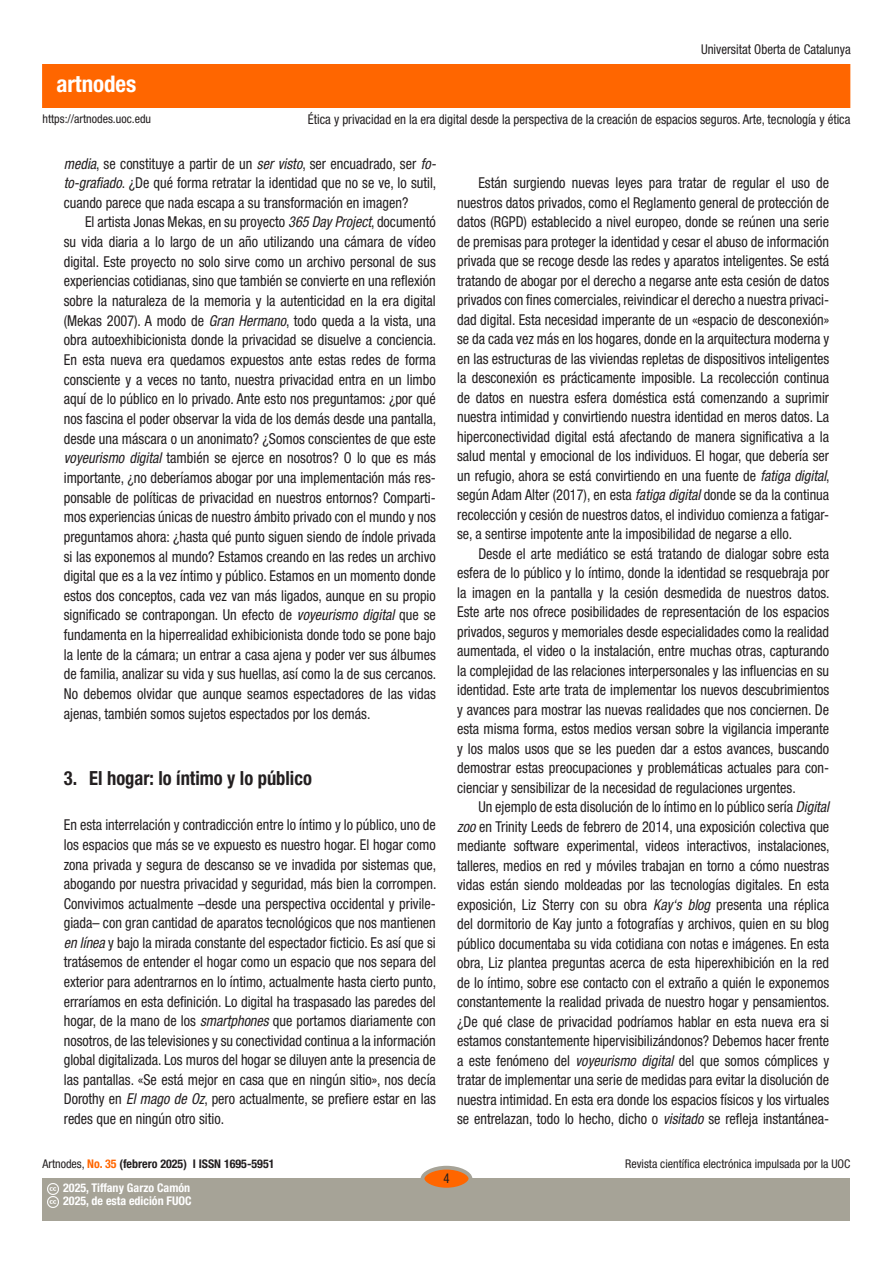
<style>
.page{position:relative;width:893px;height:1263px;background:#fff}
.page>*{position:absolute;margin:0;border:0;box-sizing:border-box;transform-origin:0 0}
.t1{font:700 condensed 22.95px "Helvetica Neue LT Std";color:#fff}
._03_apartat_1{font:700 condensed 19.5px "Helvetica Neue LT Std";color:#231f20;scale:.95 1}
._02_texto_base{font:condensed 15px/19.5px "Helvetica Neue LT Std";color:#231f20;text-align:justify;scale:.95 1}
._02_texto_base_1{font:condensed 15px/19.5px "Helvetica Neue LT Std";color:#231f20;text-align:justify;scale:.95 1}
.t2{font:condensed 13.5px "Helvetica Neue LT Std";color:#231f20;scale:.95 1}
.t3{font:condensed 12px "Helvetica Neue LT Std";color:#231f20}
.t4{font:700 condensed 12px/13.5px "Helvetica Neue LT Std";color:#fff}
.t5{font:700 condensed 12px "Helvetica Neue LT Std";color:#231f20}
.s1{font-style:italic}
.s2{font-weight:400}
.s3{color:#f60}
</style>
<div class="page">
<div style="left:43px;top:65px;width:807px;height:42px;background:#f60"></div>
<div style="left:43px;top:1178px;width:807px;height:42px;background:#a6a397"></div>
<div style="left:422px;top:1168px;width:48px;height:21px;background:#f60;border-radius:50%"></div>
<div style="left:421px;top:1166px;width:51px;height:25px;border:4px solid #a6a397;border-radius:50%"></div>
<svg style="left:47px;top:1183px;width:11px;height:25px"></svg>
<h1 class="t1" style="left:56px;top:69px;width:81px">artnodes</h1>
<p class="t2" style="left:701px;top:42px;width:159px">Universitat Oberta de Catalunya</p>
<p class="t2" style="left:308px;top:112px;width:573px">Ética y privacidad en la era digital desde la perspectiva de la creación de espacios seguros. Arte, tecnología y ética</p>
<p class="_02_texto_base" style="left:64px;top:154px;width:394px"><span class="s1">media</span>, se constituye a partir de un <span class="s1">ser visto</span>, ser encuadrado, ser <span class="s1">fo&shy;to-grafiado</span>. ¿De qué forma retratar la identidad que no se ve, lo sutil, cuando parece que nada escapa a su transformación en imagen?</p>
<p class="_02_texto_base" style="left:64px;top:212px;width:394px;text-indent:21px">El artista Jonas Mekas, en su proyecto <span class="s1">365 Day Project</span>, documentó su vida diaria a lo largo de un año utilizando una cámara de vídeo digital. Este proyecto no solo sirve como un archivo personal de sus experiencias cotidianas, sino que también se convierte en una reflexión sobre la naturaleza de la memoria y la autenticidad en la era digital (Mekas 2007). A modo de <span class="s1">Gran Hermano</span>, todo queda a la vista, una obra autoexhibicionista donde la privacidad se disuelve a conciencia.<br>En esta nueva era quedamos expuestos ante estas redes de forma consciente y a veces no tanto, nuestra privacidad entra en un limbo aquí de lo público en lo privado. Ante esto nos preguntamos: ¿por qué nos fascina el poder observar la vida de los demás desde una pantalla, desde una máscara o un anonimato? ¿Somos conscientes de que este <span class="s1">voyeurismo digital</span> también se ejerce en nosotros? O lo que es más importante, ¿no deberíamos abogar por una implementación más res&shy;ponsable de políticas de privacidad en nuestros entornos? Comparti&shy;mos experiencias únicas de nuestro ámbito privado con el mundo y nos preguntamos ahora: ¿hasta qué punto siguen siendo de índole privada si las exponemos al mundo? Estamos creando en las redes un archivo digital que es a la vez íntimo y público. Estamos en un momento donde estos dos conceptos, cada vez van más ligados, aunque en su propio significado se contrapongan. Un efecto de <span class="s1">voyeurismo digital</span> que se fundamenta en la hiperrealidad exhibicionista donde todo se pone bajo la lente de la cámara; un entrar a casa ajena y poder ver sus álbumes de familia, analizar su vida y sus huellas, así como la de sus cercanos.<br>No debemos olvidar que aunque seamos espectadores de las vidas ajenas, también somos sujetos espectados por los demás.</p>
<p class="t3" style="left:43px;top:112px;width:110px">https://artnodes.uoc.edu</p>
<p class="_02_texto_base" style="left:457px;top:173px;width:394px;text-indent:21px">Están surgiendo nuevas leyes para tratar de regular el uso de nuestros datos privados, como el Reglamento general de protección de datos (RGPD) establecido a nivel europeo, donde se reúnen una serie de premisas para proteger la identidad y cesar el abuso de información privada que se recoge desde las redes y aparatos inteligentes. Se está tratando de abogar por el derecho a negarse ante esta cesión de datos privados con fines comerciales, reivindicar el derecho a nuestra privaci&shy;dad digital. Esta necesidad imperante de un «espacio de desconexión» se da cada vez más en los hogares, donde en la arquitectura moderna y en las estructuras de las viviendas repletas de dispositivos inteligentes la desconexión es prácticamente imposible. La recolección continua de datos en nuestra esfera doméstica está comenzando a suprimir nuestra intimidad y convirtiendo nuestra identidad en meros datos. La hiperconectividad digital está afectando de manera significativa a la salud mental y emocional de los individuos. El hogar, que debería ser un refugio, ahora se está convirtiendo en una fuente de <span class="s1">fatiga digital</span>, según Adam Alter (2017), en esta <span class="s1">fatiga digital</span> donde se da la continua recolección y cesión de nuestros datos, el individuo comienza a fatigar&shy;se, a sentirse impotente ante la imposibilidad de negarse a ello.</p>
<p class="_02_texto_base" style="left:457px;top:544px;width:394px;text-indent:21px">Desde el arte mediático se está tratando de dialogar sobre esta esfera de lo público y lo íntimo, donde la identidad se resquebraja por la imagen en la pantalla y la cesión desmedida de nuestros datos.<br>Este arte nos ofrece posibilidades de representación de los espacios privados, seguros y memoriales desde especialidades como la realidad aumentada, el video o la instalación, entre muchas otras, capturando la complejidad de las relaciones interpersonales y las influencias en su identidad. Este arte trata de implementar los nuevos descubrimientos y avances para mostrar las nuevas realidades que nos conciernen. De esta misma forma, estos medios versan sobre la vigilancia imperante y los malos usos que se les pueden dar a estos avances, buscando demostrar estas preocupaciones y problemáticas actuales para con&shy;cienciar y sensibilizar de la necesidad de regulaciones urgentes.</p>
<p class="_02_texto_base" style="left:457px;top:797px;width:394px;text-indent:21px">Un ejemplo de esta disolución de lo íntimo en lo público sería <span class="s1">Digital zoo</span> en Trinity Leeds de febrero de 2014, una exposición colectiva que mediante software experimental, videos interactivos, instalaciones, talleres, medios en red y móviles trabajan en torno a cómo nuestras vidas están siendo moldeadas por las tecnologías digitales. En esta exposición, Liz Sterry con su obra <span class="s1">Kay‘s blog</span> presenta una réplica del dormitorio de Kay junto a fotografías y archivos, quien en su blog público documentaba su vida cotidiana con notas e imágenes. En esta obra, Liz plantea preguntas acerca de esta hiperexhibición en la red de lo íntimo, sobre ese contacto con el extraño a quién le exponemos constantemente la realidad privada de nuestro hogar y pensamientos. ¿De qué clase de privacidad podríamos hablar en esta nueva era si estamos constantemente hipervisibilizándonos? Debemos hacer frente a este fenómeno del <span class="s1">voyeurismo digital</span> del que somos cómplices y tratar de implementar una serie de medidas para evitar la disolución de nuestra intimidad. En esta era donde los espacios físicos y los virtuales se entrelazan, todo lo hecho, dicho o <span class="s1">visitado</span> se refleja instantánea-</p>
<h2 class="_03_apartat_1" style="left:64px;top:766px;width:263px">3. El hogar: lo íntimo y lo público</h2>
<p class="_02_texto_base_1" style="left:64px;top:815px;width:394px">En esta interrelación y contradicción entre lo íntimo y lo público, uno de los espacios que más se ve expuesto es nuestro hogar. El hogar como zona privada y segura de descanso se ve invadida por sistemas que, abogando por nuestra privacidad y seguridad, más bien la corrompen.<br>Convivimos actualmente –desde una perspectiva occidental y privile&shy;giada– con gran cantidad de aparatos tecnológicos que nos mantienen <span class="s1">en línea</span> y bajo la mirada constante del espectador ficticio. Es así que si tratásemos de entender el hogar como un espacio que nos separa del exterior para adentrarnos en lo íntimo, actualmente hasta cierto punto, erraríamos en esta definición. Lo digital ha traspasado las paredes del hogar, de la mano de los <span class="s1">smartphones</span> que portamos diariamente con nosotros, de las televisiones y su conectividad continua a la información global digitalizada. Los muros del hogar se diluyen ante la presencia de las pantallas. «Se está mejor en casa que en ningún sitio», nos decía Dorothy en <span class="s1">El mago de Oz</span>, pero actualmente, se prefiere estar en las redes que en ningún otro sitio.</p>
<p class="t5" style="left:43px;top:1157px;width:234px"><span class="s2">Artnodes,</span> <span class="s3">No. 35</span> (febrero 2025) I ISSN 1695-5951</p>
<p class="t3" style="left:625px;top:1157px;width:227px">Revista científica electrónica impulsada por la UOC</p>
<p class="t4" style="left:63px;top:1181px;width:130px">2025, Tiffany Garzo Camón<br>2025, de esta edición FUOC</p>
<p class="t2" style="left:443px;top:1171px;width:8px">4</p>
</div>
